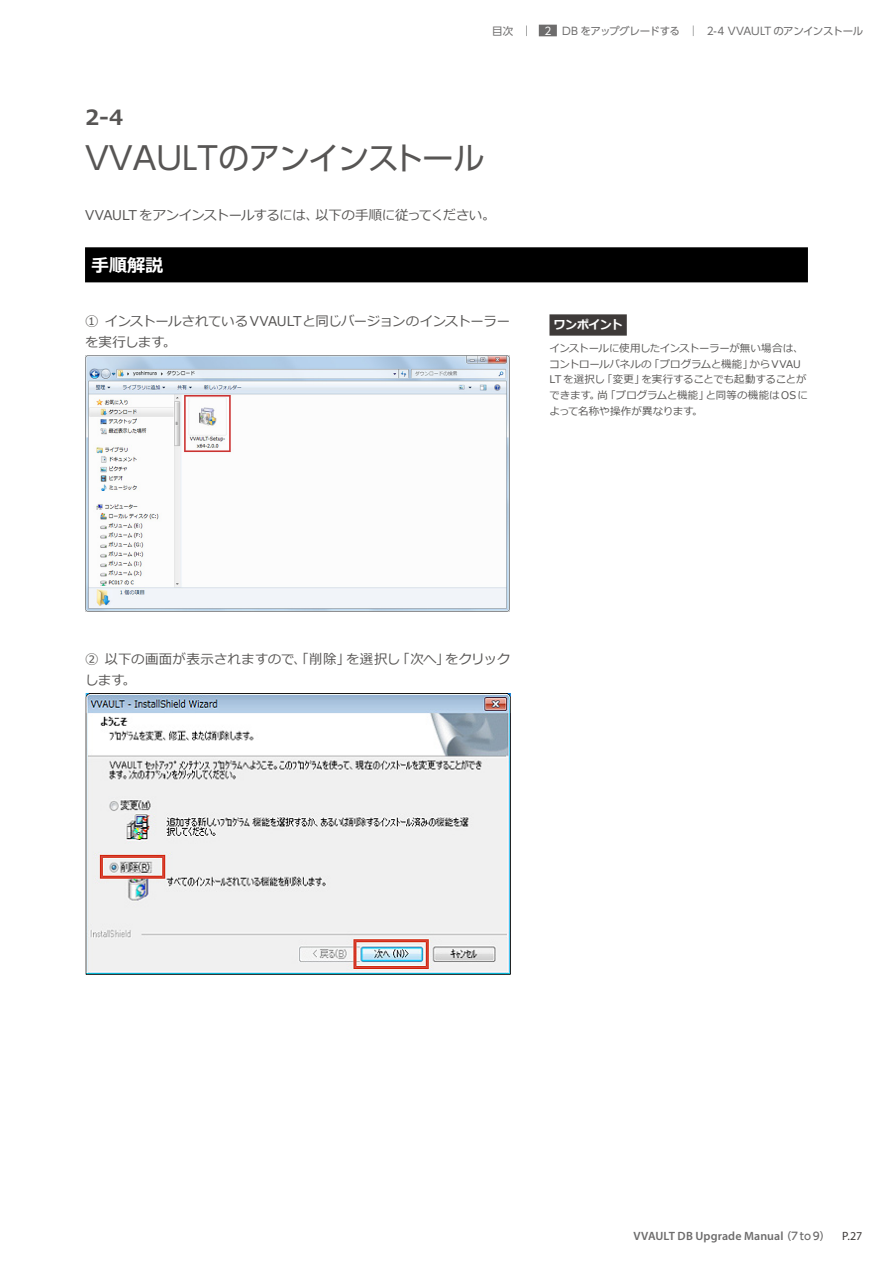
<style>
.page{position:relative;width:893px;height:1263px;background:#fff}
.page>*{position:absolute;margin:0;border:0;box-sizing:border-box;transform-origin:0 0}
.t1{font:31.5px "UD Shin Go Pro";letter-spacing:-.01em;color:#575554}
.t2{font:700 21px "Meiryo";color:#575554}
.t3{font:700 18px "Meiryo";color:#fff}
.t4{font:13.5px/21px "Meiryo";letter-spacing:-.025em;color:#575554}
.t5{font:13.5px "Meiryo";letter-spacing:-.045em;color:#575554}
.t6{font:600 12px "Myriad Pro";letter-spacing:.01em;color:#6d6c6c}
.t7{font:700 12px "Meiryo";letter-spacing:-.035em;color:#fff}
.t8{font:10.5px/15.8px "Meiryo";letter-spacing:-.01em;color:#575554}
.t9{font:10.5px "UD Shin Go Pro";letter-spacing:-.045em;color:#6d6c6c}
.s1{color:#fff}
.s2{font-family:"UD Shin Go Pro";font-weight:500;font-size:10.5px}
.s3{font-weight:400;color:#3e3a39}
</style>
<div class="page">
<div style="left:85px;top:247px;width:723px;height:35px;background:#000"></div>
<img style="left:85px;top:356px;width:425px;height:255px">
<div style="left:549px;top:314px;width:78px;height:22px;background:#3e3a39"></div>
<img style="left:85px;top:694px;width:425px;height:281px">
<div style="left:539px;top:25px;width:18px;height:11px;background:#6d6c6c"></div>
<p class="t9" style="left:492px;top:22px;width:22px">目次</p>
<p class="t9" style="left:534px;top:22px;width:148px">［<span class="s1">2</span>］DB をアップグレードする</p>
<p class="t9" style="left:707px;top:22px;width:158px">2-4 VVAULT のアンインストール</p>
<h2 class="t2" style="left:85px;top:102px;width:40px">2-4</h2>
<h1 class="t1" style="left:85px;top:133px;width:401px">VVAULTのアンインストール</h1>
<p class="t5" style="left:85px;top:206px;width:412px">VVAULT をアンインストールするには、以下の手順に従ってください。</p>
<h3 class="t3" style="left:91px;top:253px;width:73px">手順解説</h3>
<p class="t4" style="left:85px;top:311px;width:427px">① インストールされているVVAULTと同じバージョンのインストーラーを実行します。</p>
<p class="t7" style="left:553px;top:316px;width:71px">ワンポイント</p>
<p class="t8" style="left:549px;top:341px;width:260px">インストールに使用したインストーラーが無い場合は、コントロールパネルの「プログラムと機能」からVVAU<br>LT を選択し「変更」を実行することでも起動することができます。尚「プログラムと機能」と同等の機能は OSによって名称や操作が異なります。</p>
<p class="t4" style="left:85px;top:649px;width:427px">② 以下の画面が表示されますので、「削除」を選択し「次へ」をクリックします。</p>
<p class="t6" style="left:633px;top:1228px;width:230px">VVAULT DB Upgrade Manual <span class="s2">（7 to 9）</span> <span class="s3">P.27</span></p>
</div>
